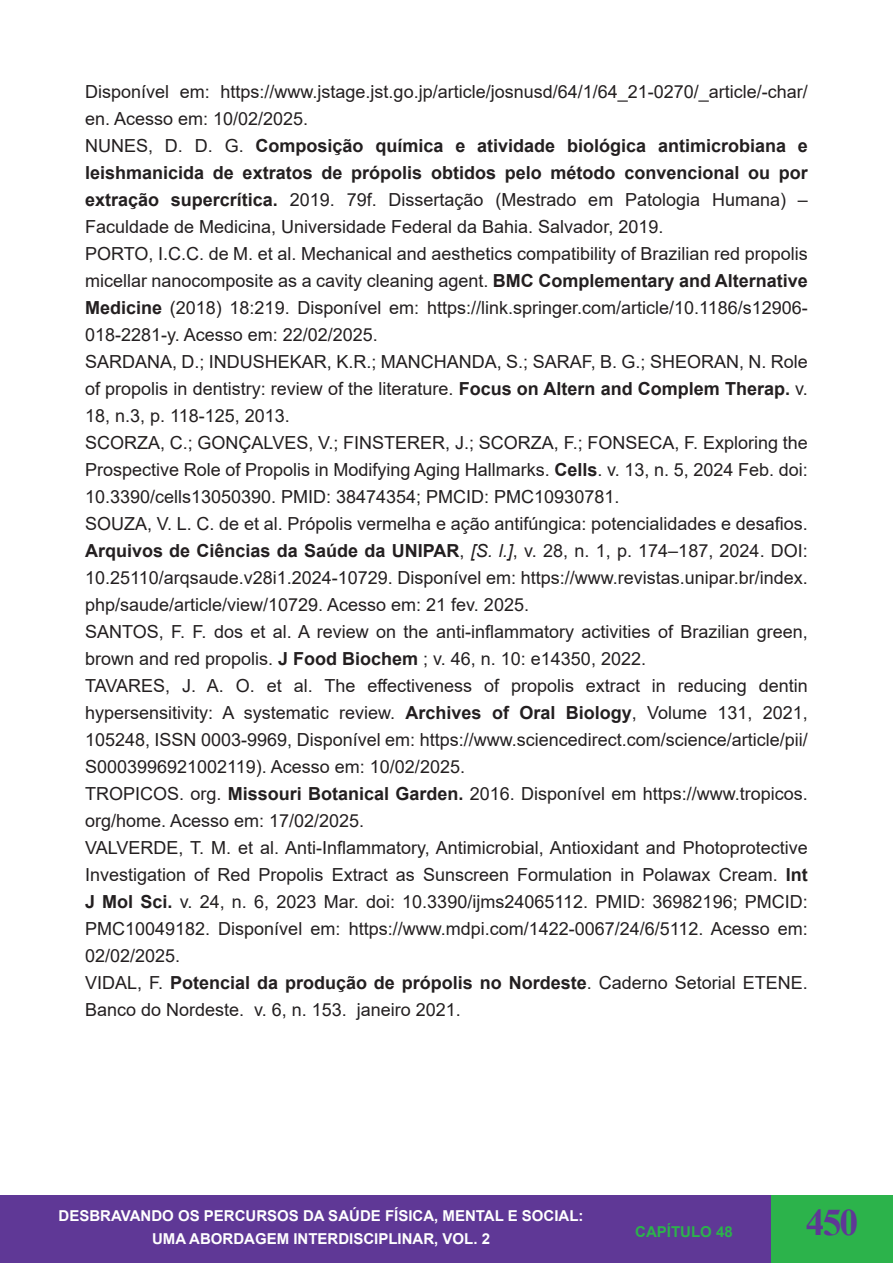
<style>
.page{position:relative;width:893px;height:1263px;background:#fff}
.page>*{position:absolute;margin:0;border:0;box-sizing:border-box;transform-origin:0 0}
.t1{font:700 37.5px "Times New Roman";color:#5f3896}
.t2{font:18px/27px "Arial";color:#231f20;text-align:justify}
.t3{font:700 18px/27px "Arial";color:#231f20;text-align:justify}
.t4{font:700 15px/22.5px "Arial";color:#fff;text-align:center}
.t5{font:700 15px "Arial";color:#2cb34b}
.s1{font-weight:400}
.s2{font-weight:700}
.s3{font-style:italic}
</style>
<div class="page">
<div style="left:0;top:1196px;width:893px;height:67px;background:#5f3896"></div>
<div style="left:771px;top:1196px;width:122px;height:67px;background:#2cb34b"></div>
<p class="t2" style="left:85px;top:78px;width:724px">Disponível em: https://www.jstage.jst.go.jp/article/josnusd/64/1/64_21-0270/_article/-char/ en. Acesso em: 10/02/2025.</p>
<p class="t3" style="left:85px;top:133px;width:724px"><span class="s1">NUNES, D. D. G.</span> Composição química e atividade biológica antimicrobiana e leishmanicida de extratos de própolis obtidos pelo método convencional ou por extração supercrítica. <span class="s1">2019. 79f. Dissertação (Mestrado em Patologia Humana) – Faculdade de Medicina, Universidade Federal da Bahia. Salvador, 2019.</span></p>
<p class="t2" style="left:85px;top:240px;width:724px">PORTO, I.C.C. de M. et al. Mechanical and aesthetics compatibility of Brazilian red propolis micellar nanocomposite as a cavity cleaning agent. <span class="s2">BMC Complementary and Alternative Medicine</span> (2018) 18:219. Disponível em: https://link.springer.com/article/10.1186/s12906- 018-2281-y. Acesso em: 22/02/2025.</p>
<p class="t2" style="left:85px;top:348px;width:724px">SARDANA, D.; INDUSHEKAR, K.R.; MANCHANDA, S.; SARAF, B. G.; SHEORAN, N. Role of propolis in dentistry: review of the literature. <span class="s2">Focus on Altern and Complem Therap.</span> v.<br>18, n.3, p. 118-125, 2013.</p>
<p class="t2" style="left:85px;top:429px;width:724px">SCORZA, C.; GONÇALVES, V.; FINSTERER, J.; SCORZA, F.; FONSECA, F. Exploring the Prospective Role of Propolis in Modifying Aging Hallmarks. <span class="s2">Cells</span>. v. 13, n. 5, 2024 Feb. doi:<br>10.3390/cells13050390. PMID: 38474354; PMCID: PMC10930781.</p>
<p class="t2" style="left:85px;top:510px;width:724px">SOUZA, V. L. C. de et al. Própolis vermelha e ação antifúngica: potencialidades e desafios.<br><span class="s2">Arquivos de Ciências da Saúde da UNIPAR</span>, <span class="s3">[S. l.]</span>, v. 28, n. 1, p. 174–187, 2024. DOI:<br>10.25110/arqsaude.v28i1.2024-10729. Disponível em: https://www.revistas.unipar.br/index. php/saude/article/view/10729. Acesso em: 21 fev. 2025.</p>
<p class="t2" style="left:85px;top:618px;width:724px">SANTOS, F. F. dos et al. A review on the anti-inflammatory activities of Brazilian green, brown and red propolis. <span class="s2">J Food Biochem</span> ; v. 46, n. 10: e14350, 2022.</p>
<p class="t2" style="left:85px;top:672px;width:724px">TAVARES, J. A. O. et al. The effectiveness of propolis extract in reducing dentin hypersensitivity: A systematic review. <span class="s2">Archives of Oral Biology</span>, Volume 131, 2021, 105248, ISSN 0003-9969, Disponível em: https://www.sciencedirect.com/science/article/pii/ S0003996921002119). Acesso em: 10/02/2025.</p>
<p class="t2" style="left:85px;top:780px;width:724px">TROPICOS. org. <span class="s2">Missouri Botanical Garden.</span> 2016. Disponível em https://www.tropicos. org/home. Acesso em: 17/02/2025.</p>
<p class="t2" style="left:85px;top:834px;width:724px">VALVERDE, T. M. et al. Anti-Inflammatory, Antimicrobial, Antioxidant and Photoprotective Investigation of Red Propolis Extract as Sunscreen Formulation in Polawax Cream. <span class="s2">Int J Mol Sci.</span> v. 24, n. 6, 2023 Mar. doi: 10.3390/ijms24065112. PMID: 36982196; PMCID:<br>PMC10049182. Disponível em: https://www.mdpi.com/1422-0067/24/6/5112. Acesso em:<br>02/02/2025.</p>
<p class="t2" style="left:85px;top:969px;width:724px">VIDAL, F. <span class="s2">Potencial da produção de própolis no Nordeste</span>. Caderno Setorial ETENE.<br>Banco do Nordeste. v. 6, n. 153. janeiro 2021.</p>
<p class="t4" style="left:59px;top:1205px;width:527px">DESBRAVANDO OS PERCURSOS DA SAÚDE FÍSICA, MENTAL E SOCIAL:<br>UMA ABORDAGEM INTERDISCIPLINAR, VOL. 2</p>
<p class="t5" style="left:635px;top:1221px;width:99px">CAPÍTULO 48</p>
<h1 class="t1" style="left:806px;top:1195px;width:54px">450</h1>
</div>
